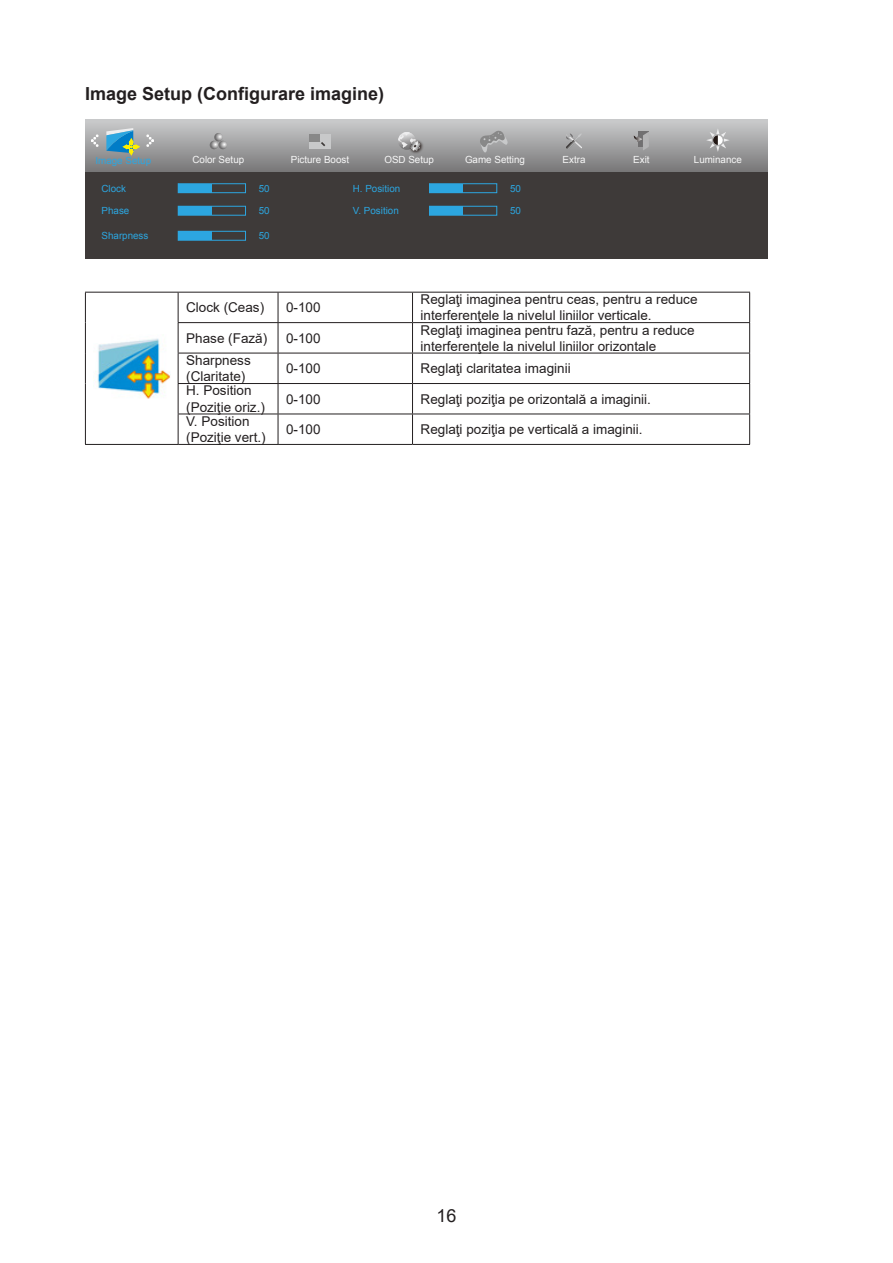
<style>
.page{position:relative;width:893px;height:1263px;background:#fff}
.page>*{position:absolute;margin:0;border:0;box-sizing:border-box;transform-origin:0 0}
.Heading_3{font:700 18px "Arial";color:#231f20}
.t1{font:18px "Arial";color:#231f20}
.无间隔{font:13.5px/16.2px "Arial";color:#231f20}
.t2{font:9.75px "Arial";color:#2ca6e0}
.t3{font:9.75px "Arial";color:#f7f7f7}
</style>
<div class="page">
<svg style="left:85px;top:119px;width:683px;height:53px;background:#a0a0a1"></svg>
<div style="left:85px;top:172px;width:683px;height:87px;background:#3e3a39"></div>
<svg style="left:91px;top:134px;width:8px;height:13px"></svg>
<svg style="left:146px;top:134px;width:8px;height:13px"></svg>
<svg style="left:210px;top:133px;width:17px;height:16px"></svg>
<div style="left:309px;top:134px;width:21px;height:15px;background:#c8c9ca"></div>
<div style="left:309px;top:134px;width:11px;height:7px;background:#888"></div>
<img style="left:407px;top:138px;width:18px;height:18px">
<svg style="left:398px;top:132px;width:23px;height:19px"></svg>
<svg style="left:634px;top:132px;width:15px;height:19px"></svg>
<svg style="left:565px;top:133px;width:18px;height:16px"></svg>
<svg style="left:106px;top:128px;width:34px;height:28px"></svg>
<div style="left:178px;top:183px;width:68px;height:10px;border:1px solid #2ca6e0"></div>
<div style="left:178px;top:184px;width:34px;height:9px;background:#2ca6e0"></div>
<div style="left:178px;top:206px;width:68px;height:10px;border:1px solid #2ca6e0"></div>
<div style="left:178px;top:206px;width:34px;height:9px;background:#2ca6e0"></div>
<div style="left:429px;top:183px;width:68px;height:10px;border:1px solid #2ca6e0"></div>
<div style="left:429px;top:184px;width:34px;height:9px;background:#2ca6e0"></div>
<div style="left:429px;top:206px;width:68px;height:10px;border:1px solid #2ca6e0"></div>
<div style="left:429px;top:206px;width:34px;height:9px;background:#2ca6e0"></div>
<div style="left:178px;top:231px;width:68px;height:10px;border:1px solid #2ca6e0"></div>
<div style="left:178px;top:231px;width:34px;height:9px;background:#2ca6e0"></div>
<svg style="left:706px;top:128px;width:24px;height:24px"></svg>
<svg style="left:480px;top:130px;width:28px;height:23px"></svg>
<hr style="left:85px;top:292px;width:93px;height:1px;background:#231f20">
<hr style="left:85px;top:293px;width:1px;height:30px;background:#231f20">
<hr style="left:178px;top:292px;width:100px;height:1px;background:#231f20">
<svg style="left:178px;top:293px;width:1px;height:29px"></svg>
<hr style="left:278px;top:292px;width:134px;height:1px;background:#231f20">
<svg style="left:278px;top:293px;width:1px;height:29px"></svg>
<hr style="left:412px;top:292px;width:338px;height:1px;background:#231f20">
<svg style="left:412px;top:293px;width:1px;height:29px"></svg>
<svg style="left:749px;top:293px;width:1px;height:29px"></svg>
<hr style="left:85px;top:323px;width:1px;height:30px;background:#231f20">
<hr style="left:178px;top:322px;width:100px;height:1px;background:#231f20">
<hr style="left:178px;top:323px;width:1px;height:30px;background:#231f20">
<hr style="left:278px;top:322px;width:134px;height:1px;background:#231f20">
<hr style="left:278px;top:323px;width:1px;height:30px;background:#231f20">
<hr style="left:412px;top:322px;width:338px;height:1px;background:#231f20">
<hr style="left:412px;top:323px;width:1px;height:30px;background:#231f20">
<hr style="left:749px;top:323px;width:1px;height:30px;background:#231f20">
<hr style="left:85px;top:353px;width:1px;height:30px;background:#231f20">
<hr style="left:178px;top:353px;width:100px;height:1px;background:#231f20">
<hr style="left:178px;top:353px;width:1px;height:30px;background:#231f20">
<hr style="left:278px;top:353px;width:134px;height:1px;background:#231f20">
<hr style="left:278px;top:353px;width:1px;height:30px;background:#231f20">
<hr style="left:412px;top:353px;width:338px;height:1px;background:#231f20">
<hr style="left:412px;top:353px;width:1px;height:30px;background:#231f20">
<hr style="left:749px;top:353px;width:1px;height:30px;background:#231f20">
<hr style="left:85px;top:383px;width:1px;height:31px;background:#231f20">
<hr style="left:178px;top:383px;width:100px;height:1px;background:#231f20">
<hr style="left:178px;top:384px;width:1px;height:30px;background:#231f20">
<hr style="left:278px;top:383px;width:134px;height:1px;background:#231f20">
<hr style="left:278px;top:384px;width:1px;height:30px;background:#231f20">
<hr style="left:412px;top:383px;width:338px;height:1px;background:#231f20">
<hr style="left:412px;top:384px;width:1px;height:30px;background:#231f20">
<hr style="left:749px;top:384px;width:1px;height:30px;background:#231f20">
<hr style="left:85px;top:414px;width:1px;height:30px;background:#231f20">
<hr style="left:178px;top:414px;width:100px;height:1px;background:#231f20">
<hr style="left:178px;top:414px;width:1px;height:30px;background:#231f20">
<hr style="left:278px;top:414px;width:134px;height:1px;background:#231f20">
<hr style="left:278px;top:414px;width:1px;height:30px;background:#231f20">
<hr style="left:412px;top:414px;width:338px;height:1px;background:#231f20">
<hr style="left:412px;top:414px;width:1px;height:30px;background:#231f20">
<hr style="left:749px;top:414px;width:1px;height:30px;background:#231f20">
<hr style="left:85px;top:444px;width:93px;height:1px;background:#231f20">
<hr style="left:178px;top:444px;width:100px;height:1px;background:#231f20">
<hr style="left:278px;top:444px;width:134px;height:1px;background:#231f20">
<hr style="left:412px;top:444px;width:338px;height:1px;background:#231f20">
<img style="left:97px;top:338px;width:73px;height:61px">
<p class="Heading_3" style="left:85px;top:81px;width:301px">Image Setup (Configurare imagine)</p>
<p class="t3" style="left:465px;top:153px;width:62px">Game Setting</p>
<p class="t3" style="left:694px;top:153px;width:50px">Luminance</p>
<p class="t2" style="left:95px;top:154px;width:57px">Image Setup</p>
<p class="t3" style="left:192px;top:153px;width:53px">Color Setup</p>
<p class="t3" style="left:291px;top:153px;width:60px">Picture Boost</p>
<p class="t3" style="left:384px;top:153px;width:51px">OSD Setup</p>
<p class="t3" style="left:563px;top:153px;width:24px">Extra</p>
<p class="t3" style="left:633px;top:153px;width:18px">Exit</p>
<p class="t2" style="left:102px;top:182px;width:26px">Clock</p>
<p class="t2" style="left:259px;top:182px;width:12px">50</p>
<p class="t2" style="left:102px;top:205px;width:29px">Phase</p>
<p class="t2" style="left:259px;top:205px;width:12px">50</p>
<p class="t2" style="left:353px;top:182px;width:49px">H. Position</p>
<p class="t2" style="left:510px;top:182px;width:12px">50</p>
<p class="t2" style="left:353px;top:205px;width:48px">V. Position</p>
<p class="t2" style="left:510px;top:205px;width:12px">50</p>
<p class="t2" style="left:102px;top:230px;width:48px">Sharpness</p>
<p class="t2" style="left:259px;top:230px;width:12px">50</p>
<p class="无间隔" style="left:186px;top:299px;width:80px">Clock (Ceas)</p>
<p class="无间隔" style="left:286px;top:299px;width:36px">0-100</p>
<p class="无间隔" style="left:421px;top:291px;width:278px">Reglaţi imaginea pentru ceas, pentru a reduce interferenţele la nivelul liniilor verticale.</p>
<p class="无间隔" style="left:186px;top:330px;width:83px">Phase (Fază)</p>
<p class="无间隔" style="left:286px;top:330px;width:36px">0-100</p>
<p class="无间隔" style="left:421px;top:322px;width:275px">Reglaţi imaginea pentru fază, pentru a reduce interferenţele la nivelul liniilor orizontale</p>
<p class="无间隔" style="left:186px;top:352px;width:66px">Sharpness (Claritate)</p>
<p class="无间隔" style="left:286px;top:360px;width:36px">0-100</p>
<p class="无间隔" style="left:421px;top:360px;width:152px">Reglaţi claritatea imaginii</p>
<p class="无间隔" style="left:186px;top:383px;width:80px">H. Position (Poziţie oriz.)</p>
<p class="无间隔" style="left:286px;top:391px;width:36px">0-100</p>
<p class="无间隔" style="left:421px;top:391px;width:232px">Reglaţi poziţia pe orizontală a imaginii.</p>
<p class="无间隔" style="left:186px;top:413px;width:81px">V. Position (Poziţie vert.)</p>
<p class="无间隔" style="left:286px;top:421px;width:36px">0-100</p>
<p class="无间隔" style="left:421px;top:421px;width:224px">Reglaţi poziţia pe verticală a imaginii.</p>
<h1 class="t1" style="left:436px;top:1203px;width:22px">16</h1>
</div>
